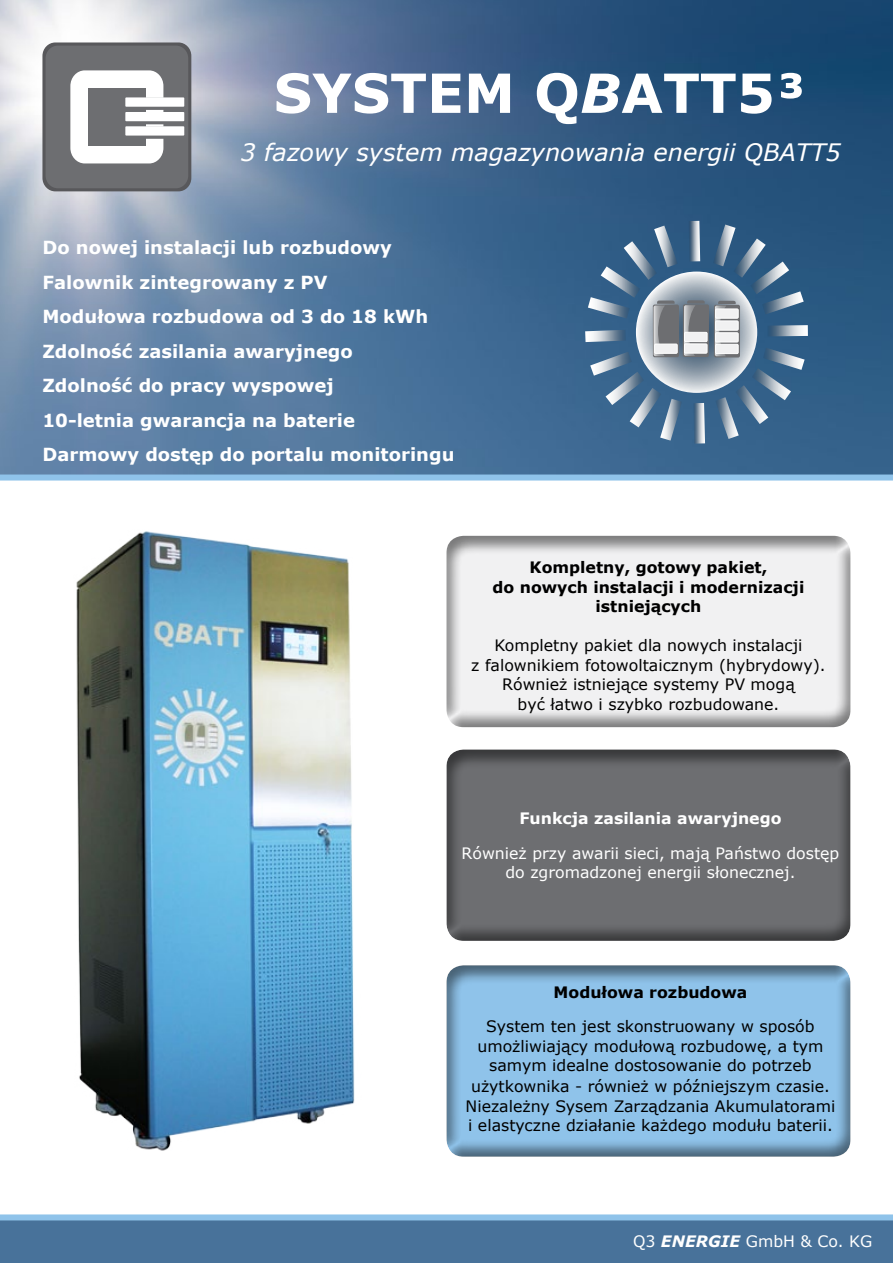
<style>
.page{position:relative;width:893px;height:1263px;background:#fff}
.page>*{position:absolute;margin:0;border:0;box-sizing:border-box;transform-origin:0 0}
.t1{font:700 54px "Verdana";color:#fff}
.t2{font:italic 24px "Verdana";color:#fff}
.t3{font:700 18px/34.5px "Verdana";color:#fff}
.t4{font:15.75px/19.5px "Verdana";color:#000;text-align:center}
.t5{font:15.75px/19.5px "Verdana";color:#fff;text-align:center}
.t6{font:700 15.75px/19.5px "Verdana";color:#000;text-align:center}
.t7{font:700 15.75px "Verdana";color:#fff}
.s1{font-style:italic}
.s2{font-weight:700;font-style:italic}
</style>
<div class="page">
<img style="left:0;top:0;width:893px;height:474px">
<div style="left:43px;top:43px;width:148px;height:148px;background:#58585b;border-radius:13px"></div>
<div style="left:46px;top:46px;width:142px;height:142px;background:#6d6e71;border-radius:13px"></div>
<div style="left:70px;top:70px;width:93px;height:93px;background:#fff;border-radius:15px"></div>
<div style="left:88px;top:88px;width:58px;height:58px;background:#6d6e71"></div>
<div style="left:125px;top:127px;width:63px;height:12px;background:#6d6e71"></div>
<svg style="left:125px;top:112px;width:63px;height:12px"></svg>
<div style="left:125px;top:112px;width:59px;height:9px;background:#fff"></div>
<div style="left:125px;top:98px;width:63px;height:12px;background:#6d6e71"></div>
<div style="left:125px;top:126px;width:59px;height:10px;background:#fff"></div>
<div style="left:125px;top:97px;width:59px;height:10px;background:#fff"></div>
<div style="left:0;top:474px;width:893px;height:6px;background:#8fc3ea"></div>
<img style="left:76px;top:531px;width:279px;height:620px">
<div style="left:434px;top:748px;width:429px;height:193px;background:#000;opacity:.5"></div>
<div style="left:433px;top:534px;width:431px;height:193px;background:#000;opacity:.5"></div>
<div style="left:433px;top:963px;width:431px;height:195px;background:#000;opacity:.5"></div>
<div style="left:0;top:1220px;width:893px;height:43px;background:#48729a"></div>
<div style="left:0;top:1214px;width:893px;height:6px;background:#8fc3ea"></div>
<svg style="left:636px;top:272px;width:121px;height:121px"></svg>
<svg style="left:713px;top:225px;width:95px;height:214px;background:#5a7c9a"></svg>
<div style="left:716px;top:344px;width:22px;height:10px;background:#f1f1f2"></div>
<div style="left:716px;top:344px;width:22px;height:10px;border:1px solid #fff"></div>
<div style="left:716px;top:333px;width:22px;height:9px;background:#f1f1f2"></div>
<div style="left:716px;top:333px;width:22px;height:9px;border:1px solid #fff"></div>
<div style="left:716px;top:321px;width:22px;height:9px;background:#f1f1f2"></div>
<div style="left:716px;top:321px;width:22px;height:9px;border:1px solid #fff"></div>
<div style="left:716px;top:309px;width:22px;height:9px;background:#f1f1f2"></div>
<div style="left:716px;top:309px;width:22px;height:9px;border:1px solid #fff"></div>
<svg style="left:683px;top:304px;width:26px;height:53px"></svg>
<div style="left:684px;top:344px;width:23px;height:9px;border:1px solid #fff"></div>
<div style="left:684px;top:332px;width:23px;height:10px;border:1px solid #fff"></div>
<svg style="left:585px;top:221px;width:120px;height:223px;background:#65839e"></svg>
<div style="left:655px;top:344px;width:22px;height:9px;background:#f1f1f2"></div>
<div style="left:655px;top:344px;width:22px;height:9px;border:1px solid #fff"></div>
<h1 class="t1" style="left:274px;top:55px;width:535px">SYSTEM Q<span class="s1">B</span>ATT5³</h1>
<h2 class="t2" style="left:240px;top:136px;width:602px">3 fazowy system magazynowania energii QBATT5</h2>
<p class="t3" style="left:43px;top:230px;width:413px">Do nowej instalacji lub rozbudowy<br>Falownik zintegrowany z PV<br>Modułowa rozbudowa od 3 do 18 kWh<br>Zdolność zasilania awaryjnego<br>Zdolność do pracy wyspowej<br>10-letnia gwarancja na baterie<br>Darmowy dostęp do portalu monitoringu</p>
<p class="t6" style="left:493px;top:557px;width:313px">Kompletny, gotowy pakiet,<br>do nowych instalacji i modernizacji istniejących</p>
<p class="t4" style="left:471px;top:636px;width:356px">Kompletny pakiet dla nowych instalacji<br>z falownikiem fotowoltaicznym (hybrydowy).<br>Również istniejące systemy PV mogą<br>być łatwo i szybko rozbudowane.</p>
<p class="t7" style="left:519px;top:807px;width:264px">Funkcja zasilania awaryjnego</p>
<p class="t5" style="left:461px;top:843px;width:379px">Również przy awarii sieci, mają Państwo dostęp do zgromadzonej energii słonecznej.</p>
<p class="t6" style="left:554px;top:982px;width:195px">Modułowa rozbudowa</p>
<p class="t4" style="left:477px;top:1016px;width:347px">System ten jest skonstruowany w sposób umożliwiający modułową rozbudowę, a tym samym idealne dostosowanie do potrzeb</p>
<p class="t4" style="left:466px;top:1076px;width:371px">użytkownika - również w późniejszym czasie.<br>Niezależny Sysem Zarządzania Akumulatorami i elastyczne działanie każdego modułu baterii.</p>
<p class="t5" style="left:633px;top:1231px;width:241px">Q3 <span class="s2">ENERGIE</span> GmbH &amp; Co. KG</p>
</div>
